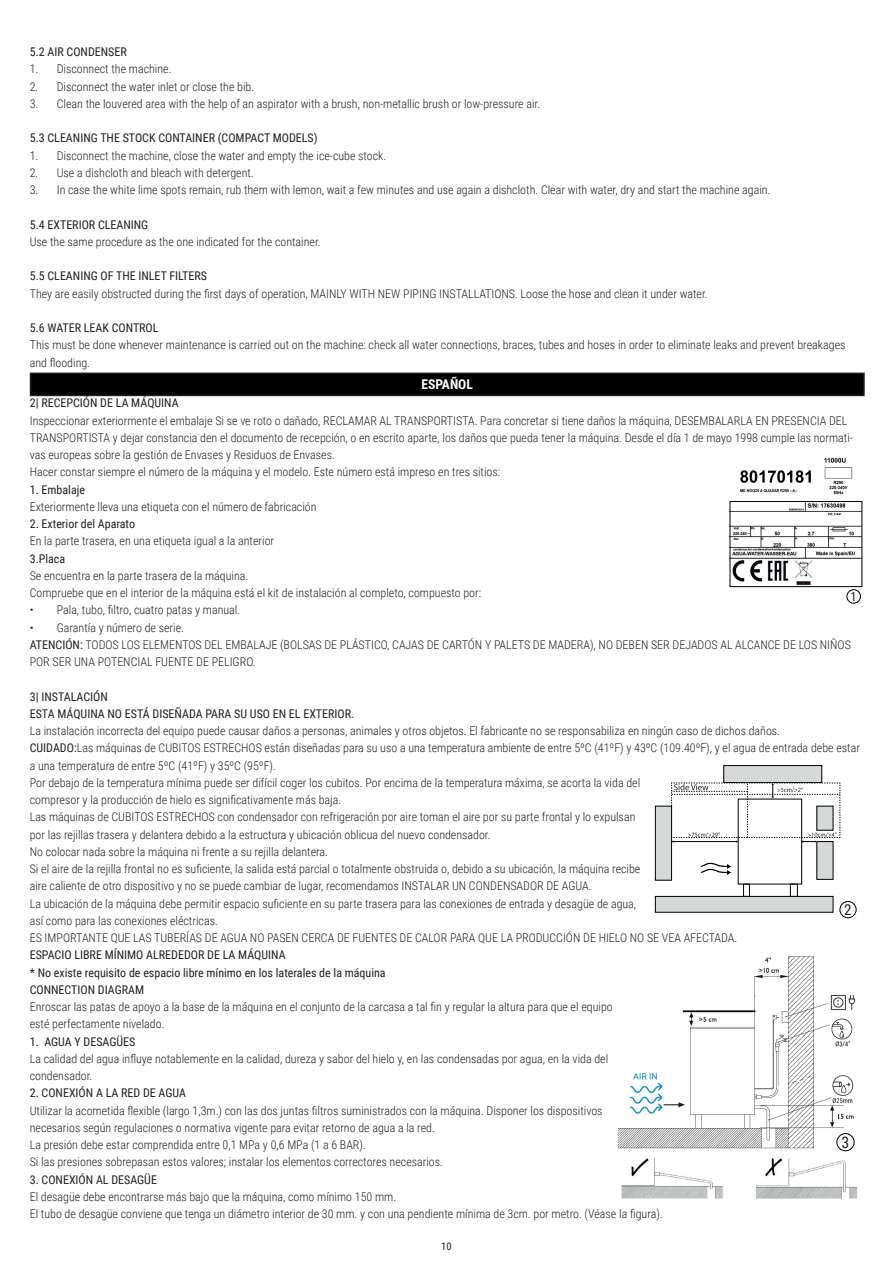
<style>
.page{position:relative;width:893px;height:1263px;background:#fff}
.page>*{position:absolute;margin:0;border:0;box-sizing:border-box;transform-origin:0 0}
.t1{font:15.9px "Roboto Condensed";color:#231f20}
.t2{font:15px "Roboto Condensed";color:#231f20}
.t3{font:700 13.5px "Roboto Condensed";color:#fff}
.t4{font:12.45px "Roboto Condensed";color:#231f20}
.t5{font:300 12px/17.2px "Roboto Condensed";color:#231f20}
.t6{font:12px/17.2px "Roboto Condensed";color:#231f20}
.t7{font:10.5px "Roboto Condensed";color:#231f20}
.s1{font-weight:400}
</style>
<div class="page">
<div style="left:31px;top:373px;width:833px;height:22px;background:#000"></div>
<hr style="left:30px;top:373px;width:835px;height:1px;background:#231f20">
<svg style="left:30px;top:374px;width:1px;height:21px"></svg>
<hr style="left:863px;top:374px;width:2px;height:21px;background:#231f20">
<hr style="left:30px;top:395px;width:835px;height:1px;background:#231f20">
<img style="left:729px;top:501px;width:133px;height:92px">
<div style="left:730px;top:501px;width:42px;height:8px;background:#fff"></div>
<div style="left:730px;top:501px;width:132px;height:86px;border:1px solid #000001"></div>
<div style="left:847px;top:589px;width:14px;height:14px;border:1px solid #000001;border-radius:50%"></div>
<div style="left:731px;top:517px;width:9px;height:8px;background:#fff"></div>
<img style="left:740px;top:457px;width:113px;height:38px">
<div style="left:740px;top:517px;width:37px;height:6px;background:#fff"></div>
<div style="left:733px;top:540px;width:25px;height:6px;background:#fff"></div>
<div style="left:840px;top:901px;width:16px;height:17px;border:1px solid #000001;border-radius:50%"></div>
<div style="left:743px;top:884px;width:7px;height:13px;border:1px solid #000001"></div>
<div style="left:790px;top:884px;width:8px;height:13px;border:1px solid #000001"></div>
<svg style="left:701px;top:862px;width:30px;height:13px"></svg>
<div style="left:655px;top:896px;width:178px;height:16px;background:#d7d9d8"></div>
<div style="left:655px;top:896px;width:178px;height:16px;border:1px solid #000001"></div>
<div style="left:724px;top:765px;width:98px;height:17px;background:#d7d9d8"></div>
<div style="left:723px;top:765px;width:99px;height:18px;border:1px solid #000001"></div>
<div style="left:817px;top:841px;width:16px;height:38px;background:#d7d9d8"></div>
<div style="left:655px;top:806px;width:17px;height:74px;background:#d7d9d8"></div>
<div style="left:655px;top:806px;width:17px;height:74px;border:1px solid #000001"></div>
<svg style="left:671px;top:782px;width:170px;height:61px"></svg>
<img style="left:618px;top:956px;width:240px;height:243px">
<div style="left:836px;top:1133px;width:18px;height:18px;border:1px solid #000001;border-radius:50%"></div>
<p class="t6" style="left:30px;top:43px;width:99px">5.2 AIR CONDENSER</p>
<p class="t5" style="left:30px;top:60px;width:143px">1. Disconnect the machine.</p>
<p class="t5" style="left:30px;top:77px;width:226px">2. Disconnect the water inlet or close the bib.</p>
<p class="t5" style="left:30px;top:94px;width:512px">3. Clean the louvered area with the help of an aspirator with a brush, non-metallic brush or low-pressure air.</p>
<p class="t6" style="left:30px;top:129px;width:289px">5.3 CLEANING THE STOCK CONTAINER (COMPACT MODELS)</p>
<p class="t5" style="left:30px;top:146px;width:358px">1. Disconnect the machine, close the water and empty the ice-cube stock.</p>
<p class="t5" style="left:30px;top:163px;width:226px">2. Use a dishcloth and bleach with detergent.</p>
<p class="t5" style="left:30px;top:181px;width:742px">3. In case the white lime spots remain, rub them with lemon, wait a few minutes and use again a dishcloth. Clear with water, dry and start the machine again.</p>
<p class="t6" style="left:30px;top:215px;width:120px">5.4 EXTERIOR CLEANING</p>
<p class="t5" style="left:30px;top:232px;width:292px">Use the same procedure as the one indicated for the container.</p>
<p class="t6" style="left:30px;top:267px;width:179px">5.5 CLEANING OF THE INLET FILTERS</p>
<p class="t5" style="left:30px;top:284px;width:680px">They are easily obstructed during the first days of operation, MAINLY WITH NEW PIPING INSTALLATIONS. Loose the hose and clean it under water.</p>
<p class="t6" style="left:30px;top:319px;width:130px">5.6 WATER LEAK CONTROL</p>
<p class="t5" style="left:30px;top:336px;width:817px">This must be done whenever maintenance is carried out on the machine: check all water connections, braces, tubes and hoses in order to eliminate leaks and prevent breakages and flooding.</p>
<p class="t3" style="left:422px;top:375px;width:53px">ESPAÑOL</p>
<p class="t6" style="left:30px;top:394px;width:150px">2| RECEPCIÓN DE LA MÁQUINA</p>
<p class="t5" style="left:30px;top:411px;width:825px">Inspeccionar exteriormente el embalaje Si se ve roto o dañado, RECLAMAR AL TRANSPORTISTA. Para concretar si tiene daños la máquina, DESEMBALARLA EN PRESENCIA DEL TRANSPORTISTA y dejar constancia den el documento de recepción, o en escrito aparte, los daños que pueda tener la máquina. Desde el día 1 de mayo 1998 cumple las normati&shy;vas europeas sobre la gestión de Envases y Residuos de Envases.<br>Hacer constar siempre el número de la máquina y el modelo. Este número está impreso en tres sitios:</p>
<p class="t6" style="left:30px;top:480px;width:57px">1. Embalaje</p>
<p class="t5" style="left:30px;top:498px;width:288px">Exteriormente lleva una etiqueta con el número de fabricación</p>
<p class="t6" style="left:30px;top:515px;width:107px">2. Exterior del Aparato</p>
<p class="t5" style="left:30px;top:532px;width:246px">En la parte trasera, en una etiqueta igual a la anterior</p>
<p class="t6" style="left:30px;top:549px;width:37px">3.Placa</p>
<p class="t5" style="left:30px;top:566px;width:453px">Se encuentra en la parte trasera de la máquina.<br>Compruebe que en el interior de la máquina está el kit de instalación al completo, compuesto por:</p>
<p class="t5" style="left:30px;top:601px;width:212px">• Pala, tubo, filtro, cuatro patas y manual.</p>
<p class="t5" style="left:30px;top:618px;width:823px">• Garantía y número de serie.<br><span class="s1">ATENCIÓN:</span> TODOS LOS ELEMENTOS DEL EMBALAJE (BOLSAS DE PLÁSTICO, CAJAS DE CARTÓN Y PALETS DE MADERA), NO DEBEN SER DEJADOS AL ALCANCE DE LOS NIÑOS<br>POR SER UNA POTENCIAL FUENTE DE PELIGRO.</p>
<p class="t6" style="left:30px;top:687px;width:326px">3| INSTALACIÓN<br>ESTA MÁQUINA NO ESTÁ DISEÑADA PARA SU USO EN EL EXTERIOR.</p>
<p class="t5" style="left:30px;top:722px;width:832px">La instalación incorrecta del equipo puede causar daños a personas, animales y otros objetos. El fabricante no se responsabiliza en ningún caso de dichos daños.<br><span class="s1">CUIDADO:</span>Las máquinas de CUBITOS ESTRECHOS están diseñadas para su uso a una temperatura ambiente de entre 5ºC (41ºF) y 43ºC (109.40ºF), y el agua de entrada debe estar a una temperatura de entre 5ºC (41ºF) y 35ºC (95ºF).<br>Por debajo de la temperatura mínima puede ser difícil coger los cubitos. Por encima de la temperatura máxima, se acorta la vida del<br>compresor y la producción de hielo es significativamente más baja.<br>Las máquinas de CUBITOS ESTRECHOS con condensador con refrigeración por aire toman el aire por su parte frontal y lo expulsan<br>por las rejillas trasera y delantera debido a la estructura y ubicación oblicua del nuevo condensador.<br>No colocar nada sobre la máquina ni frente a su rejilla delantera.<br>Si el aire de la rejilla frontal no es suficiente, la salida está parcial o totalmente obstruida o, debido a su ubicación, la máquina recibe<br>aire caliente de otro dispositivo y no se puede cambiar de lugar, recomendamos INSTALAR UN CONDENSADOR DE AGUA.<br>La ubicación de la máquina debe permitir espacio suficiente en su parte trasera para las conexiones de entrada y desagüe de agua,<br>así como para las conexiones eléctricas.<br>ES IMPORTANTE QUE LAS TUBERÍAS DE AGUA NO PASEN CERCA DE FUENTES DE CALOR PARA QUE LA PRODUCCIÓN DE HIELO NO SE VEA AFECTADA.</p>
<p class="t6" style="left:30px;top:946px;width:357px">ESPACIO LIBRE MÍNIMO ALREDEDOR DE LA MÁQUINA<br>* No existe requisito de espacio libre mínimo en los laterales de la máquina<br>CONNECTION DIAGRAM</p>
<p class="t5" style="left:30px;top:998px;width:584px">Enroscar las patas de apoyo a la base de la máquina en el conjunto de la carcasa a tal fin y regular la altura para que el equipo esté perfectamente nivelado.</p>
<p class="t6" style="left:30px;top:1032px;width:107px">1. AGUA Y DESAGÜES</p>
<p class="t5" style="left:30px;top:1049px;width:580px">La calidad del agua influye notablemente en la calidad, dureza y sabor del hielo y, en las condensadas por agua, en la vida del condensador.</p>
<p class="t6" style="left:30px;top:1084px;width:158px">2. CONEXIÓN A LA RED DE AGUA</p>
<p class="t5" style="left:30px;top:1101px;width:574px">Utilizar la acometida flexible (largo 1,3m.) con las dos juntas filtros suministrados con la máquina. Disponer los dispositivos necesarios según regulaciones o normativa vigente para evitar retorno de agua a la red.<br>La presión debe estar comprendida entre 0,1 MPa y 0,6 MPa (1 a 6 BAR).<br>Si las presiones sobrepasan estos valores; instalar los elementos correctores necesarios.</p>
<p class="t6" style="left:30px;top:1170px;width:129px">3. CONEXIÓN AL DESAGÜE</p>
<p class="t5" style="left:30px;top:1187px;width:634px">El desagüe debe encontrarse más bajo que la máquina, como mínimo 150 mm.<br>El tubo de desagüe conviene que tenga un diámetro interior de 30 mm. y con una pendiente mínima de 3cm. por metro. (Véase la figura).</p>
<p class="t4" style="left:851px;top:588px;width:8px">1</p>
<p class="t2" style="left:844px;top:899px;width:9px">2</p>
<h1 class="t1" style="left:842px;top:1131px;width:9px">3</h1>
<p class="t7" style="left:441px;top:1238px;width:12px">10</p>
</div>
